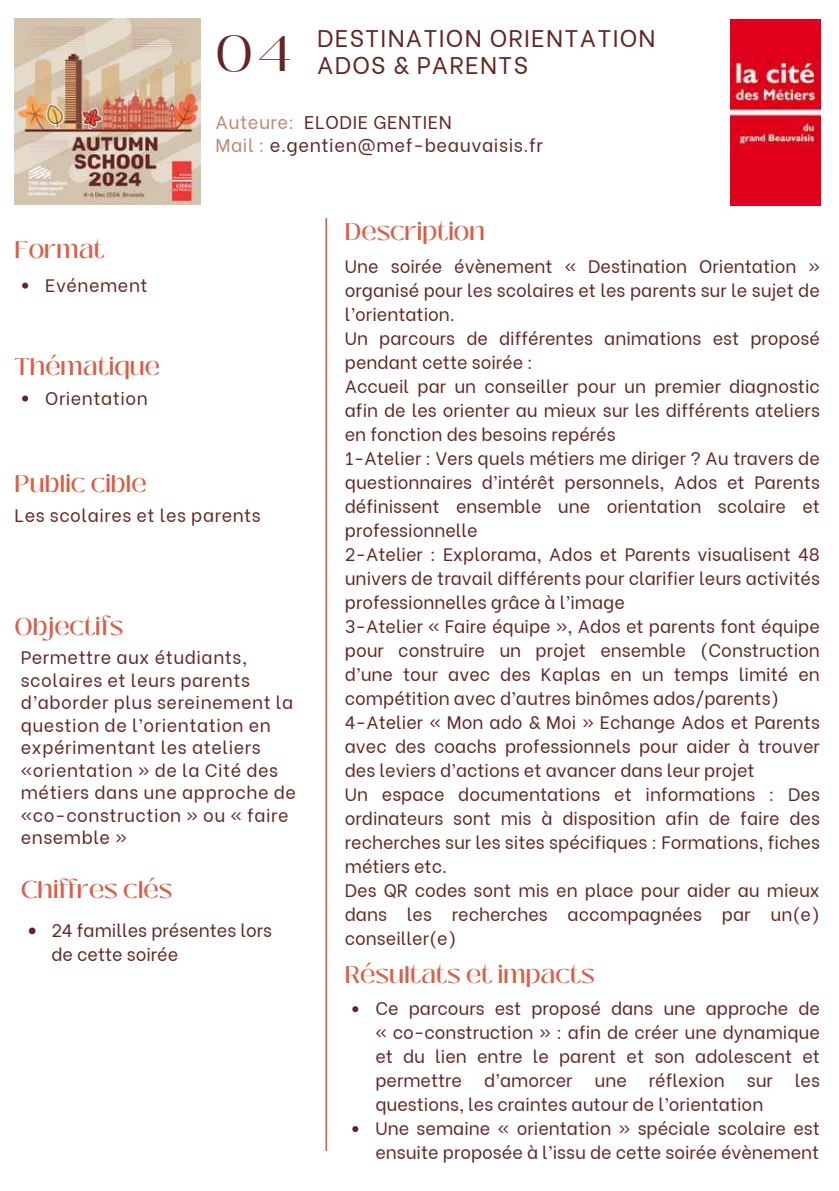
<style>
.page{position:relative;width:839px;height:1191px;background:#fff}
.page>*{position:absolute;margin:0;border:0;box-sizing:border-box;transform-origin:0 0}
.t1{font:50px "Black Mango";color:#632623}
.t2{font:500 24px "Black Mango";color:#d66049}
.t3{font:24px/27px "Be Vietnam";letter-spacing:.05em;color:#632623}
.t4{font:18.4px/22.4px "Be Vietnam";letter-spacing:.03em;color:#632623}
.t5{font:18px/24px "Be Vietnam";color:#632623}
.t6{font:18px/22.4px "Be Vietnam";letter-spacing:.03em;color:#632623}
.s1{color:#bd8773}
</style>
<div class="page">
<img style="left:15px;top:19px;width:186px;height:186px">
<svg style="left:22px;top:283px;width:6px;height:6px"></svg>
<img style="left:730px;top:19px;width:90px;height:186px">
<svg style="left:22px;top:396px;width:6px;height:6px"></svg>
<svg style="left:352px;top:1006px;width:6px;height:6px"></svg>
<svg style="left:352px;top:1126px;width:6px;height:6px"></svg>
<svg style="left:29px;top:928px;width:6px;height:6px"></svg>
<hr style="left:325px;top:218px;width:2px;height:933px;background:#da5441">
<h1 class="t1" style="left:216px;top:16px;width:78px">04</h1>
<h2 class="t3" style="left:317px;top:22px;width:340px">DESTINATION ORIENTATION<br>ADOS &amp; PARENTS</h2>
<p class="t4" style="left:215px;top:109px;width:329px"><span class="s1">Auteure:</span> ELODIE GENTIEN<br><span class="s1">Mail :</span> e.gentien@mef-beauvaisis.fr</p>
<h2 class="t2" style="left:15px;top:232px;width:92px">Format</h2>
<p class="t6" style="left:45px;top:272px;width:104px">Evénement</p>
<h2 class="t2" style="left:15px;top:349px;width:147px">Thématique</h2>
<p class="t6" style="left:45px;top:385px;width:104px">Orientation</p>
<h2 class="t2" style="left:15px;top:465px;width:133px">Public cible</h2>
<p class="t6" style="left:15px;top:502px;width:248px">Les scolaires et les parents</p>
<h2 class="t2" style="left:15px;top:609px;width:110px">Objectifs</h2>
<p class="t6" style="left:21px;top:645px;width:276px">Permettre aux étudiants, scolaires et leurs parents d’aborder plus sereinement la question de l’orientation en expérimentant les ateliers «orientation » de la Cité des métiers dans une approche de «co-construction » ou « faire ensemble »</p>
<h2 class="t2" style="left:21px;top:872px;width:153px">Chiffres clés</h2>
<p class="t5" style="left:51px;top:917px;width:222px">24 familles présentes lors de cette soirée</p>
<h2 class="t2" style="left:345px;top:214px;width:142px">Description</h2>
<p class="t5" style="left:345px;top:252px;width:476px">Une soirée évènement « Destination Orientation » organisé pour les scolaires et les parents sur le sujet de l’orientation.<br>Un parcours de différentes animations est proposé pendant cette soirée :<br>Accueil par un conseiller pour un premier diagnostic afin de les orienter au mieux sur les différents ateliers en fonction des besoins repérés<br>1-Atelier : Vers quels métiers me diriger ? Au travers de questionnaires d’intérêt personnels, Ados et Parents définissent ensemble une orientation scolaire et professionnelle<br>2-Atelier : Explorama, Ados et Parents visualisent 48 univers de travail différents pour clarifier leurs activités professionnelles grâce à l’image<br>3-Atelier « Faire équipe », Ados et parents font équipe pour construire un projet ensemble (Construction d’une tour avec des Kaplas en un temps limité en compétition avec d’autres binômes ados/parents)<br>4-Atelier « Mon ado &amp; Moi » Echange Ados et Parents avec des coachs professionnels pour aider à trouver des leviers d’actions et avancer dans leur projet<br>Un espace documentations et informations : Des ordinateurs sont mis à disposition afin de faire des recherches sur les sites spécifiques : Formations, fiches métiers etc.<br>Des QR codes sont mis en place pour aider au mieux dans les recherches accompagnées par un(e) conseiller(e)</p>
<h2 class="t2" style="left:345px;top:956px;width:251px">Résultats et impacts</h2>
<p class="t5" style="left:375px;top:995px;width:446px">Ce parcours est proposé dans une approche de « co-construction » : afin de créer une dynamique et du lien entre le parent et son adolescent et permettre d’amorcer une réflexion sur les questions, les craintes autour de l’orientation<br>Une semaine « orientation » spéciale scolaire est ensuite proposée à l’issu de cette soirée évènement</p>
</div>
